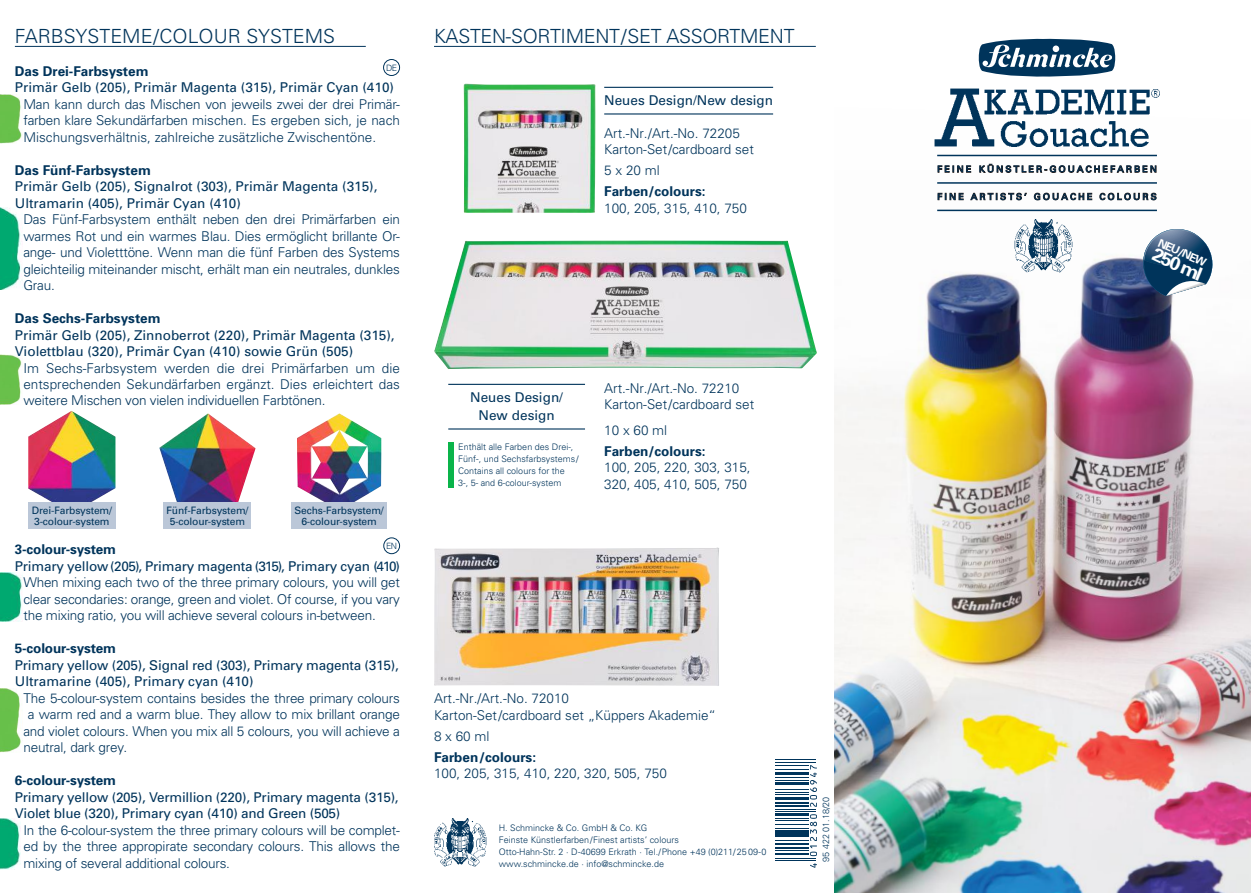
<style>
.page{position:relative;width:1251px;height:893px;background:#fff}
.page>*{position:absolute;margin:0;border:0;box-sizing:border-box;transform-origin:0 0}
.t1{font:300 19.5px "Univers";letter-spacing:-.015em;color:#00345b}
.t2{font:700 18.45px "Univers";color:#fff;scale:1.07 1}
.t3{font:300 13.5px/16.5px "Univers";letter-spacing:-.015em;color:#00345b;text-align:justify}
.t4{font:13.5px/16.5px "Univers";color:#00345b}
.t5{font:700 13.5px "Univers";color:#00345b}
.t6{font:13.5px/18px "Univers LT Std";color:#00345b;text-align:center}
.t7{font:700 11.25px "Univers";color:#fff}
.t8{font:10.2px/10.2px "Univers";letter-spacing:-.015em;color:#00345b;text-align:center}
.t9{font:300 9px/12px "Univers";color:#00345b}
.t10{font:8.85px "Univers LT Std";letter-spacing:.24em;color:#00345b}
.t11{font:300 8.7px "Univers LT Std";color:#00345b}
</style>
<div class="page">
<img style="left:434px;top:240px;width:382px;height:129px">
<img style="left:0;top:94px;width:22px;height:49px">
<img style="left:0;top:207px;width:23px;height:83px">
<img style="left:0;top:572px;width:23px;height:49px">
<img style="left:0;top:354px;width:22px;height:51px">
<img style="left:0;top:689px;width:22px;height:64px">
<img style="left:0;top:818px;width:21px;height:51px">
<img style="left:834px;top:146px;width:416px;height:747px">
<img style="left:434px;top:547px;width:285px;height:139px">
<img style="left:463px;top:84px;width:132px;height:129px">
<hr style="left:434px;top:46px;width:381px;height:1px;background:#00345b">
<hr style="left:15px;top:46px;width:351px;height:1px;background:#00345b">
<hr style="left:775px;top:860px;width:40px;height:1px;background:#00345b">
<hr style="left:775px;top:858px;width:40px;height:1px;background:#00345b">
<hr style="left:775px;top:852px;width:33px;height:2px;background:#00345b">
<hr style="left:775px;top:850px;width:33px;height:1px;background:#00345b">
<hr style="left:775px;top:847px;width:33px;height:2px;background:#00345b">
<hr style="left:775px;top:843px;width:33px;height:2px;background:#00345b">
<hr style="left:775px;top:840px;width:33px;height:1px;background:#00345b">
<hr style="left:775px;top:835px;width:33px;height:2px;background:#00345b">
<hr style="left:775px;top:830px;width:33px;height:4px;background:#00345b">
<hr style="left:775px;top:828px;width:33px;height:1px;background:#00345b">
<hr style="left:775px;top:824px;width:33px;height:1px;background:#00345b">
<hr style="left:775px;top:820px;width:33px;height:1px;background:#00345b">
<hr style="left:775px;top:818px;width:33px;height:1px;background:#00345b">
<hr style="left:775px;top:813px;width:33px;height:3px;background:#00345b">
<hr style="left:775px;top:811px;width:40px;height:1px;background:#00345b">
<hr style="left:775px;top:809px;width:40px;height:1px;background:#00345b">
<hr style="left:775px;top:805px;width:33px;height:2px;background:#00345b">
<hr style="left:775px;top:802px;width:33px;height:2px;background:#00345b">
<hr style="left:775px;top:797px;width:33px;height:3px;background:#00345b">
<hr style="left:775px;top:794px;width:33px;height:1px;background:#00345b">
<hr style="left:775px;top:792px;width:33px;height:1px;background:#00345b">
<hr style="left:775px;top:789px;width:33px;height:1px;background:#00345b">
<hr style="left:775px;top:782px;width:33px;height:3px;background:#00345b">
<hr style="left:775px;top:780px;width:33px;height:1px;background:#00345b">
<hr style="left:775px;top:777px;width:33px;height:1px;background:#00345b">
<hr style="left:775px;top:772px;width:33px;height:3px;background:#00345b">
<hr style="left:775px;top:769px;width:33px;height:1px;background:#00345b">
<hr style="left:775px;top:765px;width:33px;height:1px;background:#00345b">
<hr style="left:775px;top:762px;width:40px;height:1px;background:#00345b">
<hr style="left:775px;top:759px;width:40px;height:1px;background:#00345b">
<svg style="left:810px;top:863px;width:6px;height:5px"></svg>
<svg style="left:810px;top:814px;width:6px;height:42px"></svg>
<svg style="left:810px;top:765px;width:6px;height:42px"></svg>
<svg style="left:1138px;top:224px;width:78px;height:72px"></svg>
<img style="left:434px;top:818px;width:53px;height:49px">
<img style="left:934px;top:88px;width:224px;height:58px">
<svg style="left:978px;top:38px;width:136px;height:39px"></svg>
<svg style="left:937px;top:193px;width:26px;height:7px"></svg>
<svg style="left:970px;top:193px;width:56px;height:8px"></svg>
<svg style="left:1033px;top:193px;width:58px;height:7px"></svg>
<svg style="left:1099px;top:193px;width:56px;height:8px"></svg>
<svg style="left:937px;top:166px;width:33px;height:6px"></svg>
<svg style="left:979px;top:164px;width:176px;height:9px"></svg>
<hr style="left:937px;top:155px;width:219px;height:1px;background:#00345b">
<hr style="left:937px;top:182px;width:219px;height:2px;background:#00345b">
<hr style="left:937px;top:210px;width:219px;height:1px;background:#00345b">
<img style="left:1014px;top:219px;width:59px;height:55px">
<div style="left:383px;top:59px;width:17px;height:17px;border:1px solid #00345b;border-radius:50%"></div>
<hr style="left:604px;top:87px;width:169px;height:1px;background:#00345b">
<hr style="left:604px;top:113px;width:169px;height:2px;background:#00345b">
<hr style="left:448px;top:384px;width:137px;height:1px;background:#00345b">
<hr style="left:448px;top:428px;width:137px;height:2px;background:#00345b">
<img style="left:28px;top:411px;width:87px;height:92px">
<div style="left:28px;top:503px;width:87px;height:26px;background:#bbc7d8"></div>
<img style="left:159px;top:413px;width:96px;height:92px">
<div style="left:164px;top:503px;width:87px;height:26px;background:#bbc7d8"></div>
<img style="left:297px;top:413px;width:84px;height:89px">
<div style="left:291px;top:502px;width:95px;height:27px;background:#bbc7d8"></div>
<div style="left:448px;top:442px;width:6px;height:46px;background:#0ab44a"></div>
<div style="left:383px;top:537px;width:17px;height:17px;border:1px solid #00345b;border-radius:50%"></div>
<h1 class="t1" style="left:15px;top:24px;width:322px">FARBSYSTEME/COLOUR SYSTEMS</h1>
<h1 class="t1" style="left:434px;top:24px;width:362px">KASTEN-SORTIMENT / SET ASSORTMENT</h1>
<p class="t5" style="left:15px;top:63px;width:135px">Das Drei-Farbsystem</p>
<p class="t11" style="left:386px;top:62px;width:13px">DE</p>
<p class="t4" style="left:15px;top:79px;width:380px">Primär Gelb (205), Primär Magenta (315), Primär Cyan (410)</p>
<p class="t3" style="left:23px;top:95px;width:378px">Man kann durch das Mischen von jeweils zwei der drei Primär&shy;farben klare Sekundärfarben mischen. Es ergeben sich, je nach Mischungsverhältnis, zahlreiche zusätzliche Zwischentöne.</p>
<p class="t5" style="left:15px;top:162px;width:137px">Das Fünf-Farbsystem</p>
<p class="t4" style="left:15px;top:178px;width:364px">Primär Gelb (205), Signalrot (303), Primär Magenta (315),<br>Ultramarin (405), Primär Cyan (410)</p>
<p class="t3" style="left:23px;top:211px;width:378px">Das Fünf-Farbsystem enthält neben den drei Primärfarben ein warmes Rot und ein warmes Blau. Dies ermöglicht brillante Or&shy;ange- und Violetttöne. Wenn man die fünf Farben des Systems gleichteilig miteinander mischt, erhält man ein neutrales, dunkles Grau.</p>
<p class="t5" style="left:15px;top:310px;width:147px">Das Sechs-Farbsystem</p>
<p class="t4" style="left:15px;top:327px;width:381px">Primär Gelb (205), Zinnoberrot (220), Primär Magenta (315),<br>Violettblau (320), Primär Cyan (410) sowie Grün (505)</p>
<p class="t3" style="left:23px;top:359px;width:378px">Im Sechs-Farbsystem werden die drei Primärfarben um die entsprechenden Sekundärfarben ergänzt. Dies erleichtert das weitere Mischen von vielen individuellen Farbtönen.</p>
<p class="t8" style="left:32px;top:506px;width:82px;text-align:left">Drei-Farbsystem/<br>3-colour-system</p>
<p class="t8" style="left:166px;top:506px;width:83px">Fünf-Farbsystem/<br>5-colour-system</p>
<p class="t8" style="left:294px;top:506px;width:91px">Sechs-Farbsystem/<br>6-colour-system</p>
<p class="t11" style="left:386px;top:541px;width:12px">EN</p>
<p class="t5" style="left:15px;top:541px;width:103px">3-colour-system</p>
<p class="t4" style="left:15px;top:558px;width:386px">Primary yellow (205), Primary magenta (315), Primary cyan (410)</p>
<p class="t3" style="left:23px;top:574px;width:378px">When mixing each two of the three primary colours, you will get clear secondaries: orange, green and violet. Of course, if you vary the mixing ratio, you will achieve several colours in-between.</p>
<p class="t5" style="left:15px;top:640px;width:103px">5-colour-system</p>
<p class="t4" style="left:15px;top:657px;width:385px">Primary yellow (205), Signal red (303), Primary magenta (315),<br>Ultramarine (405), Primary cyan (410)</p>
<p class="t3" style="left:23px;top:689px;width:378px">The 5-colour-system contains besides the three primary colours</p>
<p class="t3" style="left:28px;top:706px;width:373px">a warm red and a warm blue. They allow to mix brillant orange</p>
<p class="t3" style="left:23px;top:722px;width:378px">and violet colours. When you mix all 5 colours, you will achieve a</p>
<p class="t3" style="left:23px;top:739px;width:105px">neutral, dark grey.</p>
<p class="t5" style="left:15px;top:772px;width:103px">6-colour-system</p>
<p class="t4" style="left:15px;top:789px;width:385px">Primary yellow (205), Vermillion (220), Primary magenta (315),<br>Violet blue (320), Primary cyan (410) and Green (505)</p>
<p class="t3" style="left:23px;top:821px;width:378px">In the 6-colour-system the three primary colours will be complet&shy;ed by the three appropirate secondary colours. This allows the mixing of several additional colours.</p>
<p class="t6" style="left:604px;top:91px;width:170px">Neues Design/New design</p>
<p class="t3" style="left:604px;top:125px;width:151px">Art.-Nr./Art.-No. 72205<br>Karton-Set/cardboard set</p>
<p class="t3" style="left:604px;top:162px;width:57px">5 x 20 ml</p>
<p class="t5" style="left:604px;top:183px;width:103px">Farben/colours:</p>
<p class="t3" style="left:604px;top:200px;width:144px">100, 205, 315, 410, 750</p>
<p class="t6" style="left:470px;top:388px;width:94px">Neues Design/<br>New design</p>
<p class="t9" style="left:458px;top:441px;width:122px">Enthält alle Farben des Drei-,<br>Fünf-, und Sechsfarbsystems/<br>Contains all colours for the<br>3-, 5- and 6-colour-system</p>
<p class="t3" style="left:604px;top:380px;width:151px">Art.-Nr./Art.-No. 72210<br>Karton-Set/cardboard set</p>
<p class="t3" style="left:604px;top:422px;width:65px">10 x 60 ml</p>
<p class="t5" style="left:604px;top:443px;width:103px">Farben/colours:</p>
<p class="t3" style="left:604px;top:459px;width:148px">100, 205, 220, 303, 315,<br>320, 405, 410, 505, 750</p>
<p class="t3" style="left:434px;top:690px;width:283px">Art.-Nr./Art.-No. 72010<br>Karton-Set/cardboard set „Küppers Akademie“</p>
<p class="t3" style="left:434px;top:728px;width:57px">8 x 60 ml</p>
<p class="t5" style="left:434px;top:749px;width:104px">Farben/colours:</p>
<p class="t3" style="left:434px;top:765px;width:234px">100, 205, 315, 410, 220, 320, 505, 750</p>
<p class="t9" style="left:498px;top:822px;width:269px">H. Schmincke &amp; Co. GmbH &amp; Co. KG<br>Feinste Künstlerfarben/Finest artists’ colours<br>Otto-Hahn-Str. 2 · D-40699 Erkrath · Tel./Phone +49 (0)211/2509-0 www.schmincke.de · info@schmincke.de</p>
<p class="t9" style="left:819px;top:862px;width:67px;rotate:-90deg">95 422 01.18/20</p>
<p class="t10" style="left:937px;top:164px;width:221px">FEINE KÜNSTLER-GOUACHEFARBEN</p>
<p class="t10" style="left:937px;top:191px;width:221px">FINE ARTISTS’ GOUACHE COLOURS</p>
<p class="t7" style="left:1161px;top:236px;width:53px;rotate:24deg">NEU/NEW</p>
<h2 class="t2" style="left:1158px;top:243px;width:51px;rotate:25deg">250 ml</h2>
</div>
